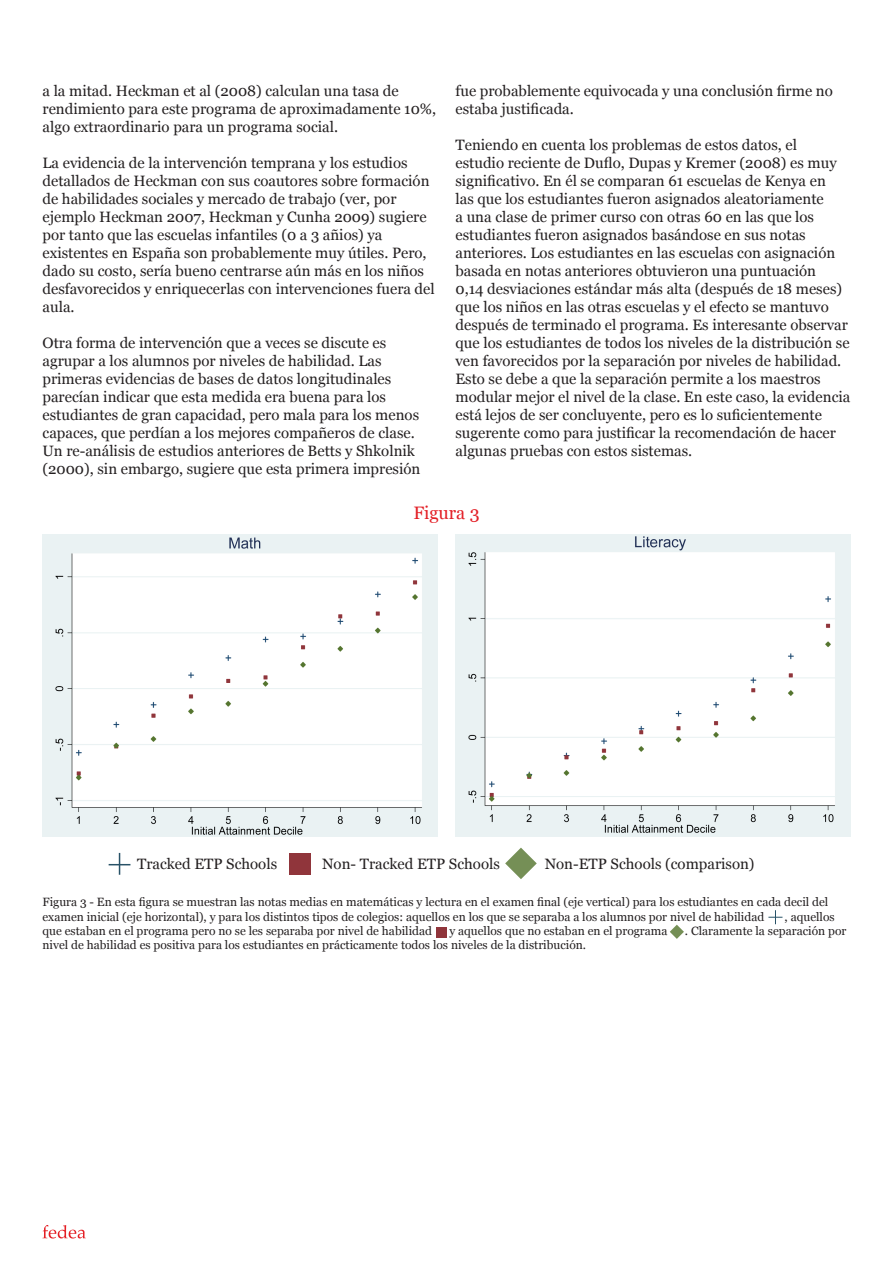
<style>
.page{position:relative;width:893px;height:1263px;background:#fff}
.page>*{position:absolute;margin:0;border:0;box-sizing:border-box;transform-origin:0 0}
.t1{font:18px "Georgia";color:#e31f26}
.t2{font:15px/18px "Georgia";color:#231f20}
.t3{font:12px/14.4px "Georgia";color:#231f20}
</style>
<div class="page">
<svg style="left:43px;top:1225px;width:43px;height:13px"></svg>
<img style="left:43px;top:534px;width:394px;height:302px">
<img style="left:455px;top:534px;width:395px;height:302px">
<svg style="left:109px;top:853px;width:21px;height:22px"></svg>
<div style="left:290px;top:853px;width:21px;height:21px;background:#90353b"></div>
<svg style="left:505px;top:848px;width:32px;height:31px"></svg>
<svg style="left:768px;top:910px;width:14px;height:14px"></svg>
<div style="left:436px;top:927px;width:10px;height:10px;background:#90353b"></div>
<svg style="left:670px;top:925px;width:14px;height:14px"></svg>
<p class="t2" style="left:43px;top:82px;width:395px">a la mitad. Heckman et al (2008) calculan una tasa de rendimiento para este programa de aproximadamente 10%, algo extraordinario para un programa social.</p>
<p class="t2" style="left:43px;top:154px;width:394px">La evidencia de la intervención temprana y los estudios detallados de Heckman con sus coautores sobre formación de habilidades sociales y mercado de trabajo (ver, por ejemplo Heckman 2007, Heckman y Cunha 2009) sugiere por tanto que las escuelas infantiles (0 a 3 añios) ya existentes en España son probablemente muy útiles. Pero, dado su costo, sería bueno centrarse aún más en los niños desfavorecidos y enriquecerlas con intervenciones fuera del aula.</p>
<p class="t2" style="left:43px;top:334px;width:379px">Otra forma de intervención que a veces se discute es agrupar a los alumnos por niveles de habilidad. Las primeras evidencias de bases de datos longitudinales parecían indicar que esta medida era buena para los estudiantes de gran capacidad, pero mala para los menos capaces, que perdían a los mejores compañeros de clase.<br>Un re-análisis de estudios anteriores de Betts y Shkolnik (2000), sin embargo, sugiere que esta primera impresión</p>
<p class="t2" style="left:455px;top:82px;width:379px">fue probablemente equivocada y una conclusión firme no estaba justificada.</p>
<p class="t2" style="left:455px;top:136px;width:396px">Teniendo en cuenta los problemas de estos datos, el<br>estudio reciente de Duflo, Dupas y Kremer (2008) es muy significativo. En él se comparan 61 escuelas de Kenya en<br>las que los estudiantes fueron asignados aleatoriamente<br>a una clase de primer curso con otras 60 en las que los estudiantes fueron asignados basándose en sus notas anteriores. Los estudiantes en las escuelas con asignación basada en notas anteriores obtuvieron una puntuación<br>0,14 desviaciones estándar más alta (después de 18 meses) que los niños en las otras escuelas y el efecto se mantuvo después de terminado el programa. Es interesante observar que los estudiantes de todos los niveles de la distribución se ven favorecidos por la separación por niveles de habilidad.<br>Esto se debe a que la separación permite a los maestros modular mejor el nivel de la clase. En este caso, la evidencia está lejos de ser concluyente, pero es lo suficientemente sugerente como para justificar la recomendación de hacer algunas pruebas con estos sistemas.</p>
<p class="t1" style="left:413px;top:502px;width:68px">Figura 3</p>
<p class="t2" style="left:137px;top:855px;width:142px">Tracked ETP Schools</p>
<p class="t2" style="left:322px;top:855px;width:179px">Non- Tracked ETP Schools</p>
<p class="t2" style="left:545px;top:855px;width:211px">Non-ETP Schools (comparison)</p>
<p class="t3" style="left:43px;top:895px;width:787px">Figura 3 - En esta figura se muestran las notas medias en matemáticas y lectura en el examen final (eje vertical) para los estudiantes en cada decil del examen inicial (eje horizontal), y para los distintos tipos de colegios: aquellos en los que se separaba a los alumnos por nivel de habilidad</p>
<p class="t3" style="left:785px;top:909px;width:52px">, aquellos</p>
<p class="t3" style="left:43px;top:923px;width:391px">que estaban en el programa pero no se les separaba por nivel de habilidad</p>
<p class="t3" style="left:449px;top:923px;width:220px">y aquellos que no estaban en el programa</p>
<p class="t3" style="left:685px;top:923px;width:163px">. Claramente la separación por</p>
<p class="t3" style="left:43px;top:938px;width:545px">nivel de habilidad es positiva para los estudiantes en prácticamente todos los niveles de la distribución.</p>
</div>
